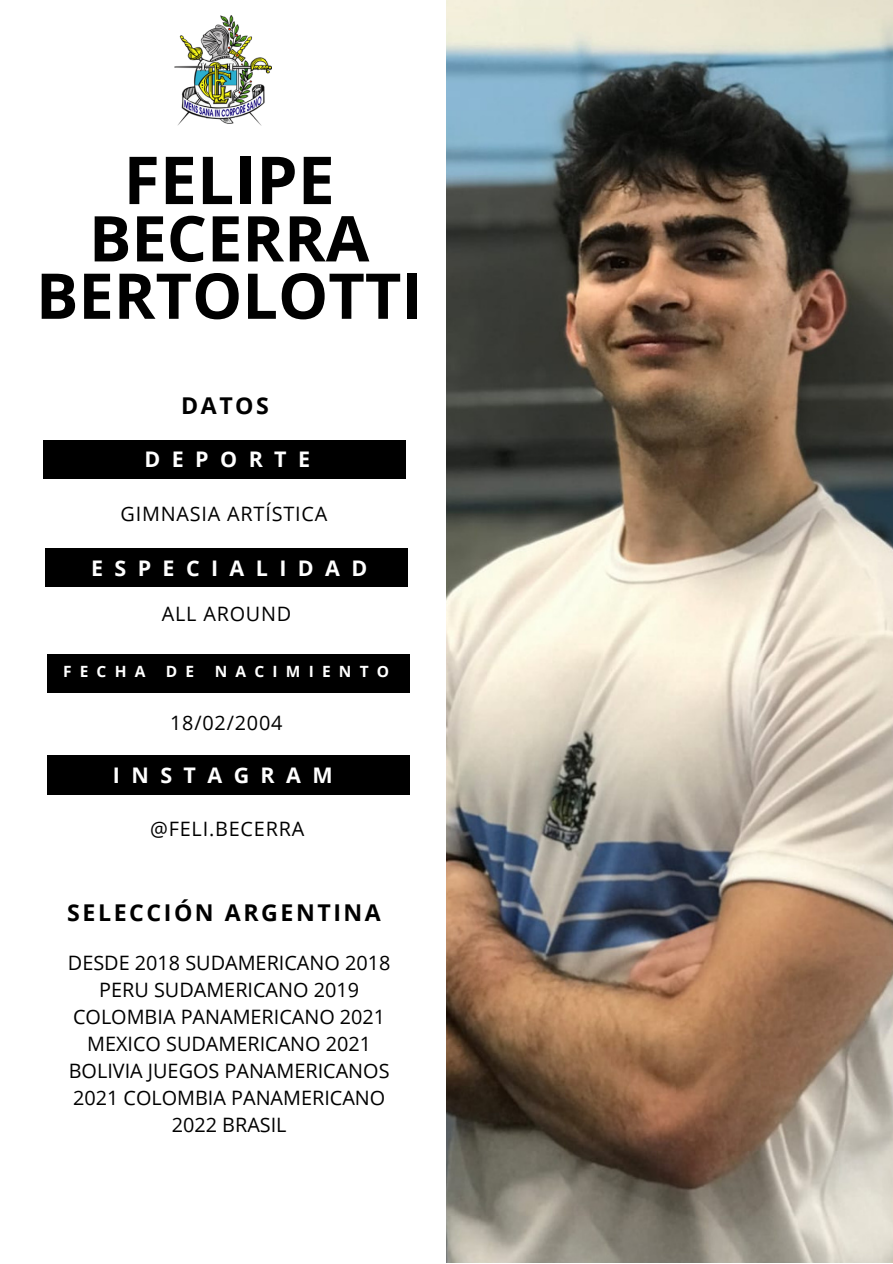
<style>
.page{position:relative;width:893px;height:1264px;background:#fff}
.page>*{position:absolute;margin:0;border:0;box-sizing:border-box;transform-origin:0 0}
.t1{font:700 66.15px "Open Sans";color:#000}
.t2{font:700 63.15px/57.3px "Open Sans";color:#000;text-align:center}
.t3{font:700 23.1px "Open Sans";letter-spacing:.11em;color:#000}
.t4{font:700 21.45px "Open Sans";letter-spacing:.53em;color:#fff}
.t5{font:19.8px/27px "Open Sans";color:#000;text-align:center}
.t6{font:19.8px "Open Sans";letter-spacing:.04em;color:#000}
.t7{font:700 15.45px "Open Sans";letter-spacing:.53em;color:#fff}
</style>
<div class="page">
<img style="left:446px;top:0;width:446px;height:1262px">
<div style="left:44px;top:441px;width:362px;height:38px;background:#000"></div>
<div style="left:45px;top:548px;width:362px;height:39px;background:#000"></div>
<div style="left:47px;top:654px;width:362px;height:38px;background:#000"></div>
<div style="left:47px;top:755px;width:362px;height:39px;background:#000"></div>
<img style="left:174px;top:15px;width:97px;height:110px">
<h1 class="t1" style="left:123px;top:133px;width:213px">FELIPE</h1>
<h2 class="t2" style="left:36px;top:208px;width:388px">BECERRA<br>BERTOLOTTI</h2>
<p class="t3" style="left:181px;top:390px;width:89px">DATOS</p>
<p class="t4" style="left:144px;top:443px;width:167px">DEPORTE</p>
<p class="t6" style="left:121px;top:499px;width:208px">GIMNASIA ARTÍSTICA</p>
<p class="t4" style="left:91px;top:553px;width:278px">ESPECIALIDAD</p>
<p class="t6" style="left:162px;top:599px;width:131px">ALL AROUND</p>
<p class="t7" style="left:63px;top:660px;width:84px">FECHA</p>
<p class="t7" style="left:166px;top:660px;width:30px">D E</p>
<p class="t7" style="left:215px;top:660px;width:176px">NACIMIENTO</p>
<p class="t5" style="left:170px;top:708px;width:114px">18/02/2004</p>
<p class="t4" style="left:113px;top:760px;width:221px">INSTAGRAM</p>
<p class="t6" style="left:150px;top:814px;width:156px">@FELI.BECERRA</p>
<p class="t3" style="left:67px;top:896px;width:315px">SELECCIÓN ARGENTINA</p>
<p class="t5" style="left:68px;top:949px;width:324px">DESDE 2018 SUDAMERICANO 2018<br>PERU SUDAMERICANO 2019<br>COLOMBIA PANAMERICANO 2021<br>MEXICO SUDAMERICANO 2021<br>BOLIVIA JUEGOS PANAMERICANOS<br>2021 COLOMBIA PANAMERICANO<br>2022 BRASIL</p>
</div>
